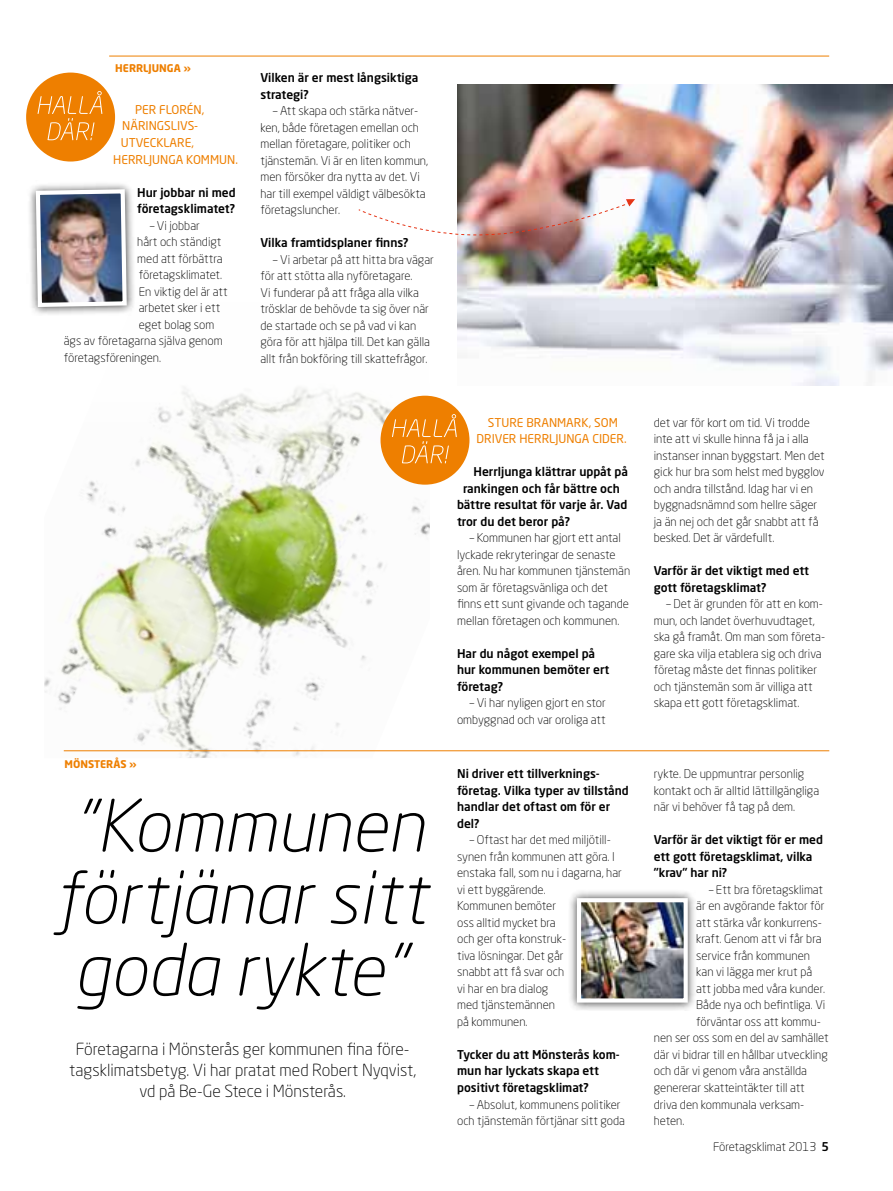
<style>
.page{position:relative;width:893px;height:1191px;background:#fff}
.page>*{position:absolute;margin:0;border:0;box-sizing:border-box;transform-origin:0 0}
.t1{font:italic 300 71.4px/72px "Neo Sans Pro";color:#000;text-align:justify}
.t2{font:300 16.5px/21px "Neo Sans Pro";color:#000;text-align:center}
.t3{font:300 12px/16.5px "Neo Sans Pro";color:#000}
.t4{font:500 12px/16.5px "Neo Sans Pro";color:#000}
.t5{font:12px/16.5px "Neo Sans Pro";color:#ee7f00;text-align:center}
.t6{font:700 10.5px "Neo Sans Pro";color:#ee7f00}
.s1{font-weight:500}
</style>
<div class="page">
<img style="left:44px;top:388px;width:386px;height:370px">
<img style="left:457px;top:85px;width:436px;height:300px">
<div style="left:26px;top:73px;width:89px;height:88px;background:#ee7f00;border-radius:50%"></div>
<div style="left:381px;top:396px;width:88px;height:88px;background:#ee7f00;border-radius:50%"></div>
<svg style="left:38px;top:91px;width:64px;height:49px"></svg>
<svg style="left:392px;top:414px;width:65px;height:49px"></svg>
<hr style="left:64px;top:750px;width:765px;height:1px;background:#ee7f00">
<div style="left:567px;top:888px;width:129px;height:123px;background:#000;opacity:.75"></div>
<img style="left:582px;top:903px;width:101px;height:94px">
<div style="left:577px;top:898px;width:111px;height:104px;border:4px solid #fff"></div>
<img style="left:358px;top:199px;width:277px;height:37px">
<hr style="left:109px;top:56px;width:720px;height:1px;background:#ee7f00">
<div style="left:26px;top:180px;width:109px;height:135px;background:#000;opacity:.75"></div>
<img style="left:34px;top:187px;width:95px;height:122px">
<p class="t6" style="left:115px;top:61px;width:77px">HERRLJUNGA »</p>
<p class="t5" style="left:135px;top:101px;width:71px">PER FLORÉN,</p>
<p class="t5" style="left:122px;top:118px;width:77px">NÄRINGSLIVS-</p>
<p class="t5" style="left:121px;top:134px;width:75px">UTVECKLARE,</p>
<p class="t5" style="left:113px;top:151px;width:126px">HERRLJUNGA KOMMUN.</p>
<p class="t4" style="left:137px;top:183px;width:100px">Hur jobbar ni med företagsklimatet?</p>
<p class="t3" style="left:150px;top:217px;width:51px">– Vi jobbar</p>
<p class="t3" style="left:137px;top:233px;width:86px">hårt och ständigt</p>
<p class="t3" style="left:137px;top:250px;width:87px">med att förbättra</p>
<p class="t3" style="left:139px;top:266px;width:85px">företagsklimatet.</p>
<p class="t3" style="left:139px;top:283px;width:90px">En viktig del är att</p>
<p class="t3" style="left:139px;top:299px;width:83px">arbetet sker i ett</p>
<p class="t3" style="left:139px;top:316px;width:77px">eget bolag som</p>
<p class="t3" style="left:64px;top:332px;width:160px">ägs av företagarna själva genom</p>
<p class="t3" style="left:64px;top:349px;width:99px">företagsföreningen.</p>
<p class="t4" style="left:260px;top:69px;width:159px">Vilken är er mest långsiktiga strategi?</p>
<p class="t3" style="left:260px;top:102px;width:169px;text-indent:13px">– Att skapa och stärka nätver&shy;ken, både företagen emellan och mellan företagare, politiker och tjänstemän. Vi är en liten kommun, men försöker dra nytta av det. Vi har till exempel väldigt välbesökta företagsluncher.</p>
<p class="t4" style="left:260px;top:234px;width:150px">Vilka framtidsplaner finns?</p>
<p class="t3" style="left:260px;top:251px;width:175px;text-indent:13px">– Vi arbetar på att hitta bra vägar för att stötta alla nyföretagare.<br>Vi funderar på att fråga alla vilka trösklar de behövde ta sig över när de startade och se på vad vi kan göra för att hjälpa till. Det kan gälla allt från bokföring till skattefrågor.</p>
<p class="t6" style="left:64px;top:757px;width:74px">MÖNSTERÅS »</p>
<h1 class="t1" style="left:54px;top:789px;width:378px">”Kommunen förtjänar sitt goda rykte”</h1>
<h2 class="t2" style="left:69px;top:1038px;width:348px">Företagarna i Mönsterås ger kommunen fina före&shy;tagsklimatsbetyg. Vi har pratat med Robert Nyqvist, vd på Be-Ge Stece i Mönsterås.</h2>
<p class="t5" style="left:477px;top:414px;width:152px">STURE BRANMARK, SOM<br>DRIVER HERRLJUNGA CIDER.</p>
<p class="t4" style="left:474px;top:463px;width:156px">Herrljunga klättrar uppåt på</p>
<p class="t4" style="left:463px;top:480px;width:158px">rankingen och får bättre och</p>
<p class="t4" style="left:457px;top:496px;width:172px">bättre resultat för varje år. Vad</p>
<p class="t4" style="left:457px;top:513px;width:115px">tror du det beror på?</p>
<p class="t3" style="left:457px;top:529px;width:175px;text-indent:13px">– Kommunen har gjort ett antal lyckade rekryteringar de senaste åren. Nu har kommunen tjänstemän som är företagsvänliga och det finns ett sunt givande och tagande mellan företagen och kommunen.</p>
<p class="t4" style="left:457px;top:645px;width:154px">Har du något exempel på hur kommunen bemöter ert företag?</p>
<p class="t3" style="left:457px;top:694px;width:150px;text-align:right">– Vi har nyligen gjort en stor ombyggnad och var oroliga att</p>
<p class="t4" style="left:457px;top:765px;width:173px">Ni driver ett tillverknings&shy;företag. Vilka typer av tillstånd handlar det oftast om för er del?</p>
<p class="t3" style="left:457px;top:831px;width:166px;text-indent:13px">– Oftast har det med miljötill&shy;synen från kommunen att göra. I enstaka fall, som nu i dagarna, har vi ett byggärende.<br>Kommunen bemöter<br>oss alltid mycket bra<br>och ger ofta konstruk-<br>tiva lösningar. Det går<br>snabbt att få svar och<br>vi har en bra dialog<br>med tjänstemännen<br>på kommunen.</p>
<p class="t4" style="left:457px;top:1046px;width:164px">Tycker du att Mönsterås kom&shy;mun har lyckats skapa ett positivt företagsklimat?</p>
<p class="t3" style="left:457px;top:1095px;width:169px;text-indent:13px">– Absolut, kommunens politiker och tjänstemän förtjänar sitt goda</p>
<p class="t3" style="left:654px;top:414px;width:172px">det var för kort om tid. Vi trodde inte att vi skulle hinna få ja i alla instanser innan byggstart. Men det gick hur bra som helst med bygglov och andra tillstånd. Idag har vi en byggnadsnämnd som hellre säger ja än nej och det går snabbt att få besked. Det är värdefullt.</p>
<p class="t4" style="left:654px;top:562px;width:157px">Varför är det viktigt med ett gott företagsklimat?</p>
<p class="t3" style="left:654px;top:595px;width:173px;text-indent:13px">– Det är grunden för att en kom&shy;mun, och landet överhuvudtaget, ska gå framåt. Om man som företa&shy;gare ska vilja etablera sig och driva företag måste det finnas politiker och tjänstemän som är villiga att skapa ett gott företagsklimat.</p>
<p class="t3" style="left:654px;top:765px;width:167px">rykte. De uppmuntrar personlig kontakt och är alltid lättillgängliga när vi behöver få tag på dem.</p>
<p class="t4" style="left:654px;top:831px;width:171px">Varför är det viktigt för er med ett gott företagsklimat, vilka ”krav” har ni?</p>
<p class="t3" style="left:709px;top:881px;width:116px">– Ett bra företagsklimat</p>
<p class="t3" style="left:696px;top:897px;width:130px">är en avgörande faktor för</p>
<p class="t3" style="left:696px;top:914px;width:127px">att stärka vår konkurrens-</p>
<p class="t3" style="left:696px;top:930px;width:127px">kraft. Genom att vi får bra</p>
<p class="t3" style="left:696px;top:947px;width:115px">service från kommunen</p>
<p class="t3" style="left:696px;top:963px;width:117px">kan vi lägga mer krut på</p>
<p class="t3" style="left:696px;top:980px;width:130px">att jobba med våra kunder.</p>
<p class="t3" style="left:696px;top:996px;width:131px">Både nya och befintliga. Vi</p>
<p class="t3" style="left:696px;top:1013px;width:126px">förväntar oss att kommu-</p>
<p class="t3" style="left:654px;top:1029px;width:176px">nen ser oss som en del av samhället</p>
<p class="t3" style="left:654px;top:1046px;width:176px">där vi bidrar till en hållbar utveckling</p>
<p class="t3" style="left:654px;top:1062px;width:155px">och där vi genom våra anställda</p>
<p class="t3" style="left:654px;top:1079px;width:153px">genererar skatteintäkter till att</p>
<p class="t3" style="left:654px;top:1095px;width:152px">driva den kommunala verksam-</p>
<p class="t3" style="left:654px;top:1112px;width:32px">heten.</p>
<p class="t3" style="left:713px;top:1138px;width:118px">Företagsklimat 2013 <span class="s1">5</span></p>
</div>
